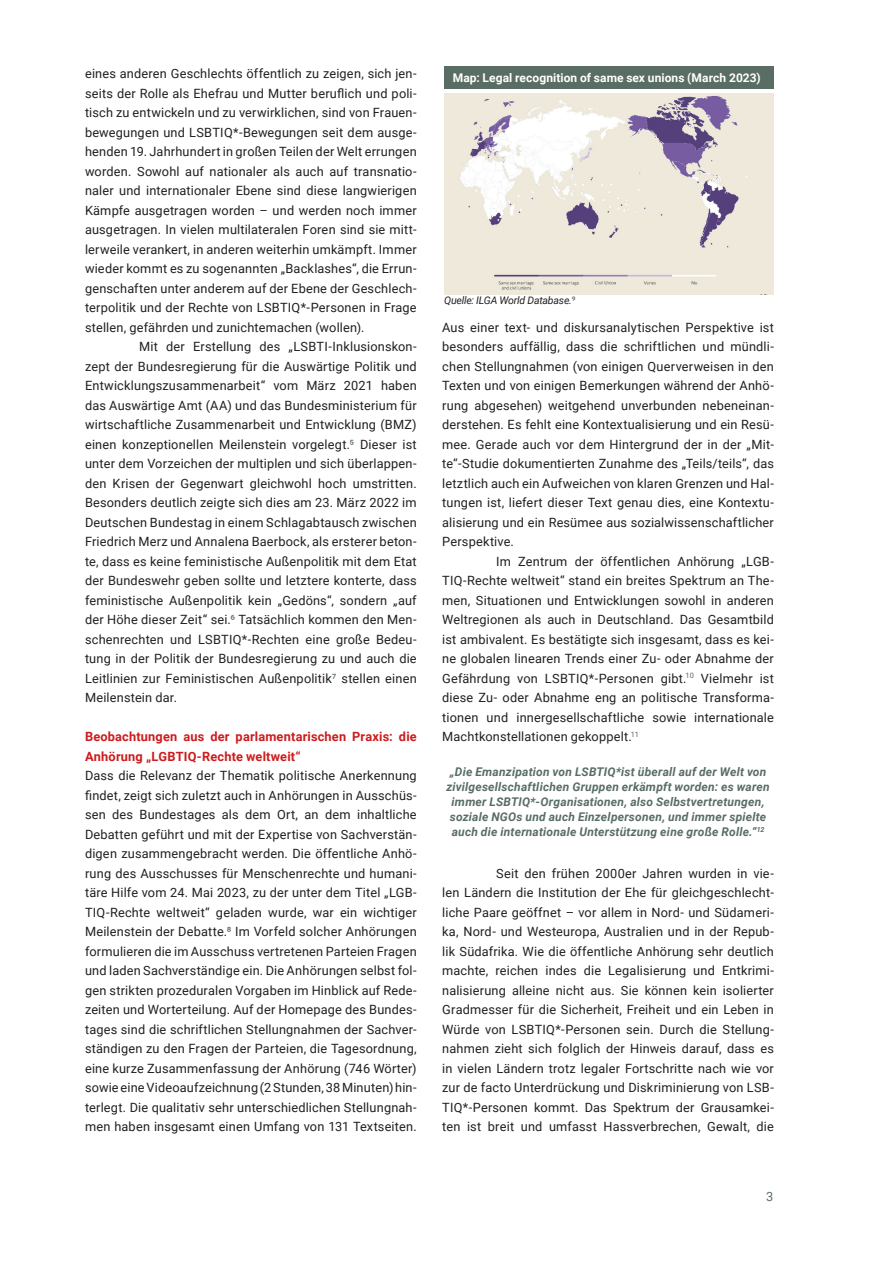
<style>
.page{position:relative;width:893px;height:1263px;background:#fff}
.page>*{position:absolute;margin:0;border:0;box-sizing:border-box;transform-origin:0 0}
.Fließtext{font:12.75px/19.5px "Roboto";letter-spacing:.015em;color:#231f20;text-align:justify}
.Zwischenüberschrift{font:700 12.75px/19.5px "Roboto";letter-spacing:.015em;color:#ce1b1e}
.t1{font:12.75px "Roboto";color:#596d64}
.Tabellen_hervorhebung{font:italic 700 12px/15px "Roboto";letter-spacing:.02em;color:#596d64;text-align:center}
.t2{font:700 12px "Roboto";letter-spacing:.005em;color:#fff}
.t3{font:italic 10.5px "Roboto";letter-spacing:-.02em;color:#231f20}
.s1{color:#596d64}
.s2{font-style:normal;color:#596d64}
</style>
<div class="page">
<img style="left:445px;top:94px;width:329px;height:200px">
<div style="left:444px;top:67px;width:330px;height:22px;background:#596d64"></div>
<p class="Fließtext" style="left:85px;top:63px;width:333px">eines anderen Geschlechts öffentlich zu zeigen, sich jen&shy;seits der Rolle als Ehefrau und Mutter beruflich und poli&shy;tisch zu entwickeln und zu verwirklichen, sind von Frauen&shy;bewegungen und LSBTIQ*-Bewegungen seit dem ausge&shy;henden 19. Jahrhundert in großen Teilen der Welt errungen worden. Sowohl auf nationaler als auch auf transnatio&shy;naler und internationaler Ebene sind diese langwierigen Kämpfe ausgetragen worden – und werden noch immer ausgetragen. In vielen multilateralen Foren sind sie mitt&shy;lerweile verankert, in anderen weiterhin umkämpft. Immer wieder kommt es zu sogenannten „Backlashes“, die Errun&shy;genschaften unter anderem auf der Ebene der Geschlech&shy;terpolitik und der Rechte von LSBTIQ*-Personen in Frage stellen, gefährden und zunichtemachen (wollen).</p>
<p class="Fließtext" style="left:85px;top:336px;width:333px;text-indent:54px">Mit der Erstellung des „LSBTI-Inklusionskon&shy;zept der Bundesregierung für die Auswärtige Politik und Entwicklungszusammenarbeit“ vom März 2021 haben das Auswärtige Amt (AA) und das Bundesministerium für wirtschaftliche Zusammenarbeit und Entwicklung (BMZ) einen konzeptionellen Meilenstein vorgelegt.<span class="s1">5</span> Dieser ist unter dem Vorzeichen der multiplen und sich überlappen&shy;den Krisen der Gegenwart gleichwohl hoch umstritten.<br>Besonders deutlich zeigte sich dies am 23. März 2022 im Deutschen Bundestag in einem Schlagabtausch zwischen Friedrich Merz und Annalena Baerbock, als ersterer beton&shy;te, dass es keine feministische Außenpolitik mit dem Etat der Bundeswehr geben sollte und letztere konterte, dass feministische Außenpolitik kein „Gedöns“, sondern „auf der Höhe dieser Zeit“ sei.<span class="s1">6</span> Tatsächlich kommen den Men&shy;schenrechten und LSBTIQ*-Rechten eine große Bedeu&shy;tung in der Politik der Bundesregierung zu und auch die Leitlinien zur Feministischen Außenpolitik<span class="s1">7</span> stellen einen Meilenstein dar.</p>
<h2 class="Zwischenüberschrift" style="left:85px;top:726px;width:333px">Beobachtungen aus der parlamentarischen Praxis: die<br>Anhörung „LGBTIQ-Rechte weltweit“</h2>
<p class="Fließtext" style="left:85px;top:765px;width:333px">Dass die Relevanz der Thematik politische Anerkennung findet, zeigt sich zuletzt auch in Anhörungen in Ausschüs&shy;sen des Bundestages als dem Ort, an dem inhaltliche Debatten geführt und mit der Expertise von Sachverstän&shy;digen zusammengebracht werden. Die öffentliche Anhö&shy;rung des Ausschusses für Menschenrechte und humani&shy;täre Hilfe vom 24. Mai 2023, zu der unter dem Titel „LGB-TIQ-Rechte weltweit“ geladen wurde, war ein wichtiger Meilenstein der Debatte.<span class="s1">8</span> Im Vorfeld solcher Anhörungen formulieren die im Ausschuss vertretenen Parteien Fragen und laden Sachverständige ein. Die Anhörungen selbst fol&shy;gen strikten prozeduralen Vorgaben im Hinblick auf Rede&shy;zeiten und Worterteilung. Auf der Homepage des Bundes&shy;tages sind die schriftlichen Stellungnahmen der Sachver&shy;ständigen zu den Fragen der Parteien, die Tagesordnung, eine kurze Zusammenfassung der Anhörung (746 Wörter) sowie eine Videoaufzeichnung (2 Stunden, 38 Minuten) hin&shy;terlegt. Die qualitativ sehr unterschiedlichen Stellungnah&shy;men haben insgesamt einen Umfang von 131 Textseiten.</p>
<p class="t2" style="left:453px;top:70px;width:310px">Map: Legal recognition of same sex unions (March 2023)</p>
<p class="t3" style="left:444px;top:293px;width:133px">Quelle: ILGA World Database.<span class="s2">9</span></p>
<p class="Fließtext" style="left:442px;top:317px;width:333px">Aus einer text- und diskursanalytischen Perspektive ist besonders auffällig, dass die schriftlichen und mündli&shy;chen Stellungnahmen (von einigen Querverweisen in den Texten und von einigen Bemerkungen während der Anhö&shy;rung abgesehen) weitgehend unverbunden nebeneinan&shy;derstehen. Es fehlt eine Kontextualisierung und ein Resü&shy;mee. Gerade auch vor dem Hintergrund der in der „Mit&shy;te“-Studie dokumentierten Zunahme des „Teils/teils“, das letztlich auch ein Aufweichen von klaren Grenzen und Hal&shy;tungen ist, liefert dieser Text genau dies, eine Kontextu&shy;alisierung und ein Resümee aus sozialwissenschaftlicher Perspektive.</p>
<p class="Fließtext" style="left:442px;top:551px;width:333px;text-indent:54px">Im Zentrum der öffentlichen Anhörung „LGB-TIQ-Rechte weltweit“ stand ein breites Spektrum an The&shy;men, Situationen und Entwicklungen sowohl in anderen Weltregionen als auch in Deutschland. Das Gesamtbild ist ambivalent. Es bestätigte sich insgesamt, dass es kei&shy;ne globalen linearen Trends einer Zu- oder Abnahme der Gefährdung von LSBTIQ*-Personen gibt.<sup>10</sup> Vielmehr ist diese Zu- oder Abnahme eng an politische Transforma&shy;tionen und innergesellschaftliche sowie internationale Machtkonstellationen gekoppelt.<sup>11</sup></p>
<p class="Tabellen_hervorhebung" style="left:446px;top:763px;width:325px">„Die Emanzipation von LSBTIQ*ist überall auf der Welt von zivilgesellschaftlichen Gruppen erkämpft worden: es waren immer LSBTIQ*-Organisationen, also Selbstvertretungen, soziale NGOs und auch Einzelpersonen, und immer spielte auch die internationale Unterstützung eine große Rolle.“<sup>12</sup></p>
<p class="Fließtext" style="left:442px;top:863px;width:333px;text-indent:54px">Seit den frühen 2000er Jahren wurden in vie&shy;len Ländern die Institution der Ehe für gleichgeschlecht&shy;liche Paare geöffnet – vor allem in Nord- und Südameri&shy;ka, Nord- und Westeuropa, Australien und in der Repub&shy;lik Südafrika. Wie die öffentliche Anhörung sehr deutlich machte, reichen indes die Legalisierung und Entkrimi&shy;nalisierung alleine nicht aus. Sie können kein isolierter Gradmesser für die Sicherheit, Freiheit und ein Leben in Würde von LSBTIQ*-Personen sein. Durch die Stellung&shy;nahmen zieht sich folglich der Hinweis darauf, dass es in vielen Ländern trotz legaler Fortschritte nach wie vor zur de facto Unterdrückung und Diskriminierung von LSB-TIQ*-Personen kommt. Das Spektrum der Grausamkei&shy;ten ist breit und umfasst Hassverbrechen, Gewalt, die</p>
<p class="t1" style="left:766px;top:1188px;width:9px">3</p>
</div>
